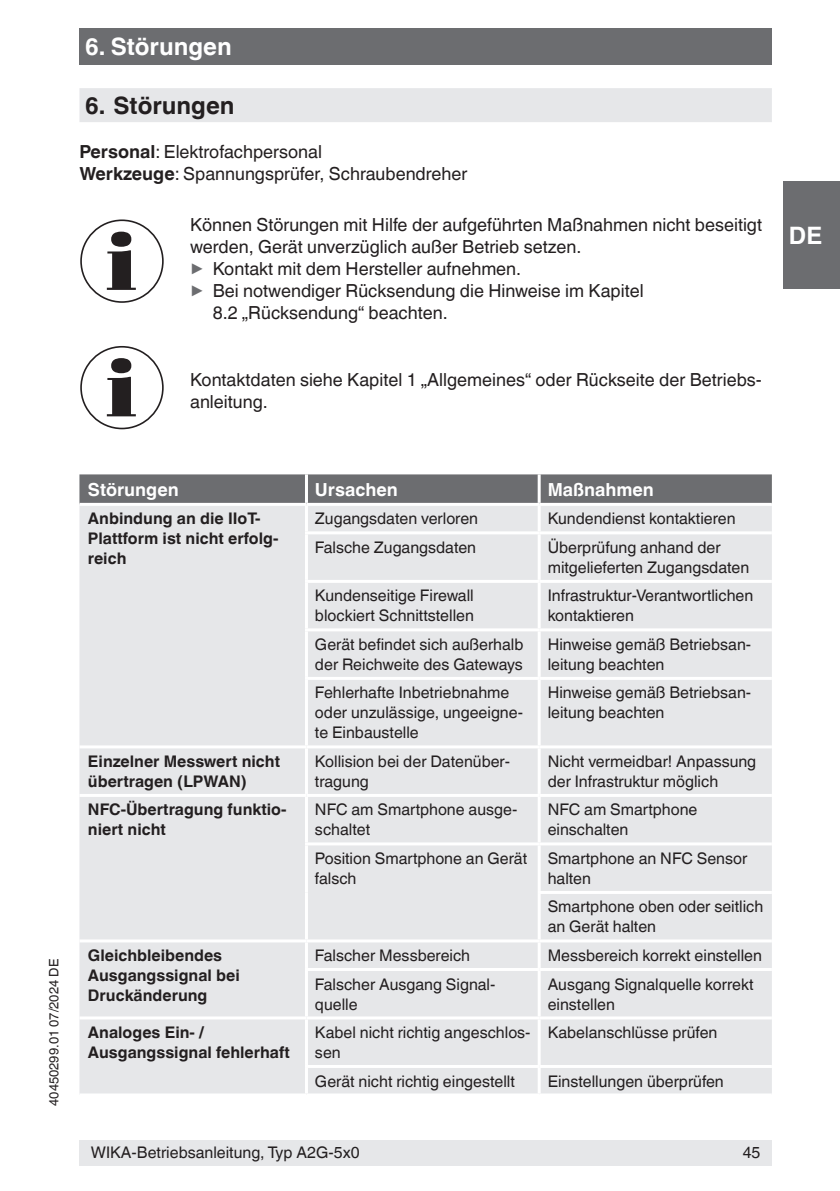
<style>
.page{position:relative;width:840px;height:1191px;background:#fff}
.page>*{position:absolute;margin:0;border:0;box-sizing:border-box;transform-origin:0 0}
.t1{font:700 24px "Helvetica World";color:#fff}
.t2{font:700 24px "Helvetica World";color:#231f20}
.t3{font:18px/22px "Helvetica World";color:#231f20}
.t4{font:700 18px "Helvetica World";color:#fff}
.t5{font:16px/20px "Helvetica World";color:#231f20}
.t6{font:700 16px/20px "Helvetica World";color:#231f20}
.t7{font:13px "Helvetica World";color:#231f20}
.s1{font-weight:700}
.s2{font-size:17.8px;color:#6c6d70}
</style>
<div class="page">
<div style="left:79px;top:28px;width:692px;height:37px;background:#6c6d70"></div>
<div style="left:782px;top:181px;width:57px;height:108px;background:#6c6d70"></div>
<div style="left:79px;top:1140px;width:692px;height:25px;background:#e6e7e9"></div>
<div style="left:79px;top:88px;width:692px;height:34px;background:#e6e7e9"></div>
<svg style="left:107px;top:232px;width:29px;height:58px"></svg>
<div style="left:80px;top:219px;width:84px;height:84px;border:2px solid #231f20;border-radius:50%"></div>
<svg style="left:107px;top:358px;width:29px;height:58px"></svg>
<div style="left:80px;top:346px;width:84px;height:83px;border:2px solid #231f20;border-radius:50%"></div>
<svg style="left:79px;top:474px;width:692px;height:29px;background:#6f6f72"></svg>
<div style="left:79px;top:506px;width:692px;height:510px;background:#e6e7e9"></div>
<div style="left:79px;top:1019px;width:692px;height:74px;background:#e6e7e9"></div>
<hr style="left:305px;top:474px;width:3px;height:29px;background:#fff">
<hr style="left:537px;top:474px;width:3px;height:29px;background:#fff">
<hr style="left:305px;top:506px;width:3px;height:25px;background:#fff">
<hr style="left:537px;top:506px;width:3px;height:25px;background:#fff">
<hr style="left:305px;top:531px;width:234px;height:3px;background:#fff">
<hr style="left:305px;top:534px;width:3px;height:46px;background:#fff">
<hr style="left:539px;top:531px;width:232px;height:3px;background:#fff">
<hr style="left:537px;top:534px;width:3px;height:46px;background:#fff">
<hr style="left:305px;top:580px;width:234px;height:3px;background:#fff">
<hr style="left:305px;top:583px;width:3px;height:45px;background:#fff">
<hr style="left:539px;top:580px;width:232px;height:3px;background:#fff">
<hr style="left:537px;top:583px;width:3px;height:45px;background:#fff">
<hr style="left:305px;top:628px;width:234px;height:3px;background:#fff">
<hr style="left:305px;top:631px;width:3px;height:46px;background:#fff">
<hr style="left:539px;top:628px;width:232px;height:3px;background:#fff">
<hr style="left:537px;top:631px;width:3px;height:46px;background:#fff">
<hr style="left:305px;top:677px;width:234px;height:3px;background:#fff">
<hr style="left:305px;top:680px;width:3px;height:65px;background:#fff">
<hr style="left:539px;top:677px;width:232px;height:3px;background:#fff">
<hr style="left:537px;top:680px;width:3px;height:65px;background:#fff">
<hr style="left:79px;top:745px;width:227px;height:3px;background:#fff">
<hr style="left:306px;top:745px;width:233px;height:3px;background:#fff">
<hr style="left:305px;top:748px;width:3px;height:46px;background:#fff">
<hr style="left:539px;top:745px;width:232px;height:3px;background:#fff">
<hr style="left:537px;top:748px;width:3px;height:46px;background:#fff">
<hr style="left:79px;top:794px;width:227px;height:3px;background:#fff">
<hr style="left:306px;top:794px;width:233px;height:3px;background:#fff">
<hr style="left:305px;top:797px;width:3px;height:45px;background:#fff">
<hr style="left:539px;top:794px;width:232px;height:3px;background:#fff">
<hr style="left:537px;top:797px;width:3px;height:45px;background:#fff">
<hr style="left:305px;top:842px;width:234px;height:3px;background:#fff">
<hr style="left:305px;top:845px;width:3px;height:47px;background:#fff">
<hr style="left:539px;top:842px;width:232px;height:3px;background:#fff">
<hr style="left:537px;top:845px;width:3px;height:46px;background:#fff">
<hr style="left:305px;top:892px;width:3px;height:47px;background:#fff">
<hr style="left:537px;top:891px;width:234px;height:3px;background:#fff">
<hr style="left:537px;top:894px;width:3px;height:45px;background:#fff">
<hr style="left:306px;top:939px;width:233px;height:3px;background:#fff">
<hr style="left:539px;top:939px;width:232px;height:3px;background:#fff">
<hr style="left:537px;top:942px;width:3px;height:26px;background:#fff">
<hr style="left:305px;top:968px;width:234px;height:3px;background:#fff">
<hr style="left:539px;top:968px;width:232px;height:3px;background:#fff">
<hr style="left:537px;top:971px;width:3px;height:45px;background:#fff">
<hr style="left:305px;top:1019px;width:3px;height:46px;background:#fff">
<hr style="left:537px;top:1019px;width:3px;height:46px;background:#fff">
<hr style="left:305px;top:1065px;width:234px;height:3px;background:#fff">
<hr style="left:305px;top:1068px;width:3px;height:25px;background:#fff">
<hr style="left:539px;top:1065px;width:232px;height:3px;background:#fff">
<hr style="left:537px;top:1068px;width:3px;height:25px;background:#fff">
<hr style="left:79px;top:939px;width:227px;height:3px;background:#fff">
<hr style="left:305px;top:942px;width:3px;height:26px;background:#fff">
<hr style="left:305px;top:971px;width:3px;height:45px;background:#fff">
<h1 class="t1" style="left:85px;top:33px;width:148px">6. Störungen</h1>
<h1 class="t2" style="left:85px;top:91px;width:151px">6. Störungen</h1>
<p class="t3" style="left:79px;top:140px;width:389px"><span class="s1">Personal</span>: Elektrofachpersonal<br><span class="s1">Werkzeuge</span>: Spannungsprüfer, Schraubendreher</p>
<p class="t3" style="left:190px;top:214px;width:573px">Können Störungen mit Hilfe der aufgeführten Maßnahmen nicht beseitigt</p>
<p class="t3" style="left:190px;top:236px;width:392px">werden, Gerät unverzüglich außer Betrieb setzen.</p>
<p class="t3" style="left:190px;top:258px;width:332px"><span class="s2">▶</span> Kontakt mit dem Hersteller aufnehmen.</p>
<p class="t3" style="left:190px;top:280px;width:455px"><span class="s2">▶</span> Bei notwendiger Rücksendung die Hinweise im Kapitel</p>
<p class="t3" style="left:213px;top:302px;width:236px">8.2 „Rücksendung“ beachten.</p>
<p class="t3" style="left:190px;top:368px;width:573px">Kontaktdaten siehe Kapitel 1 „Allgemeines“ oder Rückseite der Betriebs&shy;anleitung.</p>
<h1 class="t1" style="left:788px;top:222px;width:35px">DE</h1>
<p class="t7" style="left:46px;top:1106px;width:149px;rotate:-90deg">40450299.01 07/2024 DE</p>
<p class="t4" style="left:88px;top:479px;width:92px">Störungen</p>
<p class="t4" style="left:315px;top:479px;width:84px">Ursachen</p>
<p class="t4" style="left:547px;top:479px;width:108px">Maßnahmen</p>
<p class="t6" style="left:88px;top:509px;width:192px">Anbindung an die IIoT-<br>Plattform ist nicht erfolg&shy;reich</p>
<p class="t5" style="left:315px;top:509px;width:164px">Zugangsdaten verloren</p>
<p class="t5" style="left:547px;top:509px;width:189px">Kundendienst kontaktieren</p>
<p class="t5" style="left:315px;top:537px;width:162px">Falsche Zugangsdaten</p>
<p class="t5" style="left:547px;top:537px;width:203px">Überprüfung anhand der mitgelieferten Zugangsdaten</p>
<p class="t5" style="left:315px;top:586px;width:160px">Kundenseitige Firewall blockiert Schnittstellen</p>
<p class="t5" style="left:547px;top:586px;width:207px">Infrastruktur-Verantwortlichen kontaktieren</p>
<p class="t5" style="left:315px;top:634px;width:210px">Gerät befindet sich außerhalb der Reichweite des Gateways</p>
<p class="t5" style="left:547px;top:634px;width:205px">Hinweise gemäß Betriebsan&shy;leitung beachten</p>
<p class="t5" style="left:315px;top:683px;width:209px">Fehlerhafte Inbetriebnahme oder unzulässige, ungeeigne&shy;te Einbaustelle</p>
<p class="t5" style="left:547px;top:683px;width:205px">Hinweise gemäß Betriebsan&shy;leitung beachten</p>
<p class="t6" style="left:88px;top:751px;width:193px">Einzelner Messwert nicht übertragen (LPWAN)</p>
<p class="t5" style="left:315px;top:751px;width:197px">Kollision bei der Datenüber&shy;tragung</p>
<p class="t5" style="left:547px;top:751px;width:210px">Nicht vermeidbar! Anpassung der Infrastruktur möglich</p>
<p class="t6" style="left:88px;top:800px;width:200px">NFC-Übertragung funktio&shy;niert nicht</p>
<p class="t5" style="left:315px;top:800px;width:204px">NFC am Smartphone ausge&shy;schaltet</p>
<p class="t5" style="left:547px;top:800px;width:151px">NFC am Smartphone einschalten</p>
<p class="t5" style="left:315px;top:848px;width:213px">Position Smartphone an Gerät falsch</p>
<p class="t5" style="left:547px;top:848px;width:201px">Smartphone an NFC Sensor halten</p>
<p class="t5" style="left:547px;top:897px;width:217px">Smartphone oben oder seitlich an Gerät halten</p>
<p class="t6" style="left:88px;top:945px;width:153px">Gleichbleibendes<br>Ausgangssignal bei<br>Druckänderung</p>
<p class="t5" style="left:315px;top:945px;width:156px">Falscher Messbereich</p>
<p class="t5" style="left:547px;top:945px;width:216px">Messbereich korrekt einstellen</p>
<p class="t5" style="left:315px;top:974px;width:182px">Falscher Ausgang Signal&shy;quelle</p>
<p class="t5" style="left:547px;top:974px;width:207px">Ausgang Signalquelle korrekt einstellen</p>
<p class="t6" style="left:88px;top:1022px;width:203px">Analoges Ein- /<br>Ausgangssignal fehlerhaft</p>
<p class="t5" style="left:315px;top:1022px;width:217px">Kabel nicht richtig angeschlos&shy;sen</p>
<p class="t5" style="left:547px;top:1022px;width:171px">Kabelanschlüsse prüfen</p>
<p class="t5" style="left:315px;top:1071px;width:201px">Gerät nicht richtig eingestellt</p>
<p class="t5" style="left:547px;top:1071px;width:177px">Einstellungen überprüfen</p>
<p class="t5" style="left:91px;top:1143px;width:270px">WIKA-Betriebsanleitung, Typ A2G-5x0</p>
<p class="t5" style="left:742px;top:1143px;width:19px">45</p>
</div>
